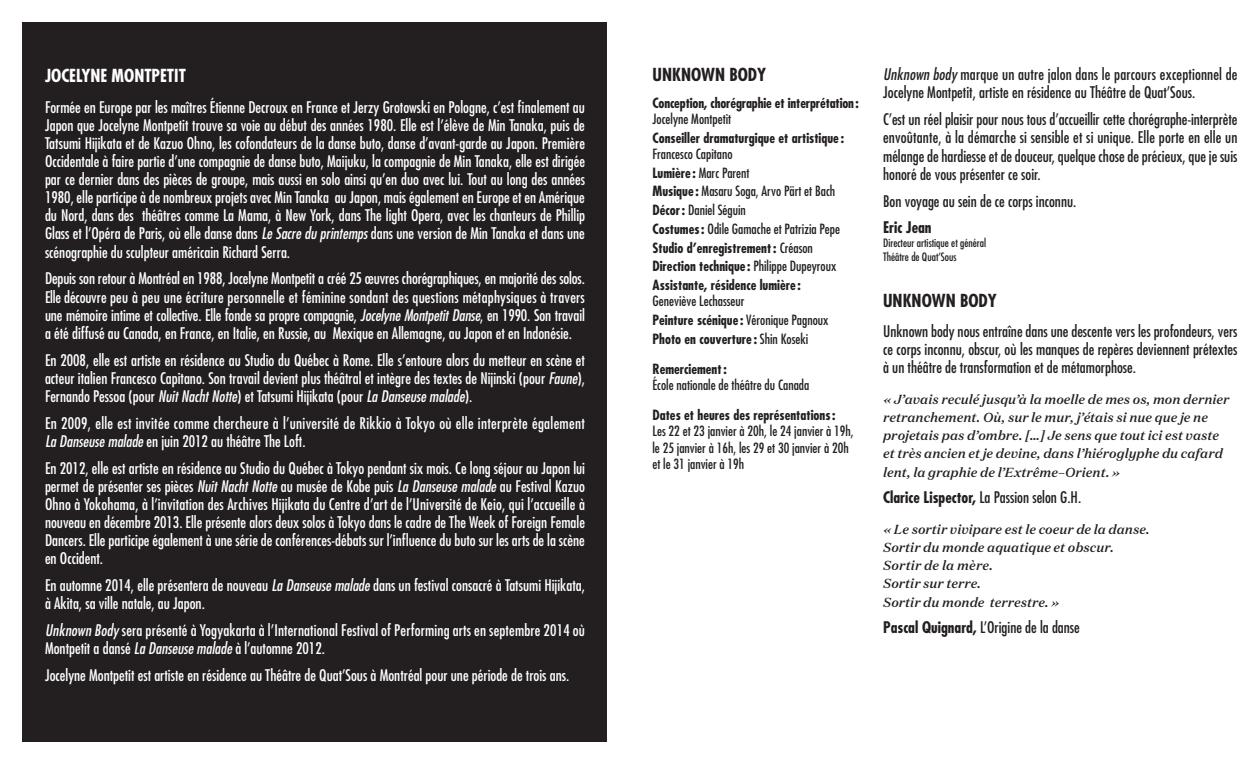
<style>
.page{position:relative;width:1260px;height:765px;background:#fff}
.page>*{position:absolute;margin:0;border:0;box-sizing:border-box;transform-origin:0 0}
.t1{font:700 condensed 17.5px "Futura";color:#231f20}
.t2{font:700 condensed 17.5px "Futura";color:#fff}
.t3{font:condensed 15.62px/18.1px "Futura";color:#fff;text-align:justify}
.t4{font:condensed 15.62px/18.1px "Futura";color:#231f20;text-align:justify}
.t5{font:condensed 15.62px/18.1px "Futura";letter-spacing:.02em;color:#fff}
.t6{font:700 condensed 15.62px "Futura";color:#231f20}
.t7{font:condensed 13.75px "Futura";color:#231f20}
.t8{font:700 condensed 13.75px "Futura";color:#231f20}
.t9{font:italic 500 13.12px/18.1px "Domaine Text";color:#231f20}
.t10{font:condensed 11.25px/13.8px "Futura";color:#231f20}
.s1{font-style:italic}
.s2{font-weight:700}
.s3{font-weight:400}
</style>
<div class="page">
<div style="left:22px;top:22px;width:586px;height:720px;background:#231f20"></div>
<p class="t2" style="left:45px;top:65px;width:142px">JOCELYNE MONTPETIT</p>
<p class="t3" style="left:45px;top:97px;width:542px">Formée en Europe par les maîtres Étienne Decroux en France et Jerzy Grotowski en Pologne, c’est finalement au Japon que Jocelyne Montpetit trouve sa voie au début des années 1980. Elle est l’élève de Min Tanaka, puis de Tatsumi Hijikata et de Kazuo Ohno, les cofondateurs de la danse buto, danse d’avant-garde au Japon. Première Occidentale à faire partie d’une compagnie de danse buto, Maijuku, la compagnie de Min Tanaka, elle est dirigée par ce dernier dans des pièces de groupe, mais aussi en solo ainsi qu’en duo avec lui. Tout au long des années 1980, elle participe à de nombreux projets avec Min Tanaka au Japon, mais également en Europe et en Amérique du Nord, dans des théâtres comme La Mama, à New York, dans The light Opera, avec les chanteurs de Phillip Glass et l’Opéra de Paris, où elle danse dans <span class="s1">Le Sacre du printemps</span> dans une version de Min Tanaka et dans une scénographie du sculpteur américain Richard Serra.</p>
<p class="t3" style="left:45px;top:269px;width:542px">Depuis son retour à Montréal en 1988, Jocelyne Montpetit a créé 25 œuvres chorégraphiques, en majorité des solos.<br>Elle découvre peu à peu une écriture personnelle et féminine sondant des questions métaphysiques à travers une mémoire intime et collective. Elle fonde sa propre compagnie, <span class="s1">Jocelyne Montpetit Danse</span>, en 1990. Son travail a été diffusé au Canada, en France, en Italie, en Russie, au Mexique en Allemagne, au Japon et en Indonésie.</p>
<p class="t3" style="left:45px;top:350px;width:542px">En 2008, elle est artiste en résidence au Studio du Québec à Rome. Elle s’entoure alors du metteur en scène et acteur italien Francesco Capitano. Son travail devient plus théâtral et intègre des textes de Nijinski (pour <span class="s1">Faune</span>), Fernando Pessoa (pour <span class="s1">Nuit Nacht Notte</span>) et Tatsumi Hijikata (pour <span class="s1">La Danseuse malade</span>).</p>
<p class="t5" style="left:45px;top:414px;width:541px">En 2009, elle est invitée comme chercheure à l’université de Rikkio à Tokyo où elle interprète également<br><span class="s1">La Danseuse malade</span> en juin 2012 au théâtre The Loft.</p>
<p class="t3" style="left:45px;top:459px;width:542px">En 2012, elle est artiste en résidence au Studio du Québec à Tokyo pendant six mois. Ce long séjour au Japon lui permet de présenter ses pièces <span class="s1">Nuit Nacht Notte</span> au musée de Kobe puis <span class="s1">La Danseuse malade</span> au Festival Kazuo Ohno à Yokohama, à l’invitation des Archives Hijikata du Centre d’art de l’Université de Keio, qui l’accueille à nouveau en décembre 2013. Elle présente alors deux solos à Tokyo dans le cadre de The Week of Foreign Female Dancers. Elle participe également à une série de conférences-débats sur l’influence du buto sur les arts de la scène en Occident.</p>
<p class="t3" style="left:45px;top:576px;width:541px">En automne 2014, elle présentera de nouveau <span class="s1">La Danseuse malade</span> dans un festival consacré à Tatsumi Hijikata, à Akita, sa ville natale, au Japon.</p>
<p class="t3" style="left:45px;top:621px;width:541px"><span class="s1">Unknown Body</span> sera présenté à Yogyakarta à l’International Festival of Performing arts en septembre 2014 où<br>Montpetit a dansé <span class="s1">La Danseuse malade</span> à l’automne 2012.</p>
<p class="t3" style="left:45px;top:666px;width:526px">Jocelyne Montpetit est artiste en résidence au Théâtre de Quat’Sous à Montréal pour une période de trois ans.</p>
<p class="t1" style="left:652px;top:64px;width:115px">UNKNOWN BODY</p>
<p class="t8" style="left:652px;top:94px;width:208px">Conception, chorégraphie et interprétation:</p>
<p class="t7" style="left:652px;top:110px;width:80px">Jocelyne Montpetit</p>
<p class="t8" style="left:652px;top:129px;width:193px">Conseiller dramaturgique et artistique :</p>
<p class="t7" style="left:652px;top:145px;width:82px">Francesco Capitano</p>
<p class="t7" style="left:652px;top:164px;width:99px"><span class="s2">Lumière :</span> Marc Parent</p>
<p class="t7" style="left:652px;top:183px;width:184px"><span class="s2">Musique :</span> Masaru Soga, Arvo Pärt et Bach</p>
<p class="t7" style="left:652px;top:201px;width:95px"><span class="s2">Décor:</span> Daniel Séguin</p>
<p class="t7" style="left:652px;top:220px;width:189px"><span class="s2">Costumes:</span> Odile Gamache et Patrizia Pepe</p>
<p class="t8" style="left:652px;top:239px;width:162px">Studio d’enregistrement: <span class="s3">Créason</span></p>
<p class="t8" style="left:652px;top:258px;width:186px">Direction technique : <span class="s3">Philippe Dupeyroux</span></p>
<p class="t8" style="left:652px;top:276px;width:150px">Assistante, résidence lumière :</p>
<p class="t7" style="left:652px;top:293px;width:94px">Geneviève Lechasseur</p>
<p class="t8" style="left:652px;top:311px;width:178px">Peinture scénique : <span class="s3">Véronique Pagnoux</span></p>
<p class="t8" style="left:652px;top:330px;width:157px">Photo en couverture : <span class="s3">Shin Koseki</span></p>
<p class="t8" style="left:652px;top:360px;width:76px">Remerciement:</p>
<p class="t7" style="left:652px;top:376px;width:158px">École nationale de théâtre du Canada</p>
<p class="t8" style="left:652px;top:406px;width:185px">Dates et heures des représentations:</p>
<p class="t7" style="left:652px;top:423px;width:203px">Les 22 et 23 janvier à 20h, le 24 janvier à 19h,</p>
<p class="t7" style="left:652px;top:439px;width:198px">le 25 janvier à 16h, les 29 et 30 janvier à 20h</p>
<p class="t7" style="left:652px;top:455px;width:93px">et le 31 janvier à 19h</p>
<p class="t4" style="left:883px;top:65px;width:356px"><span class="s1">Unknown body</span> marque un autre jalon dans le parcours exceptionnel de<br>Jocelyne Montpetit, artiste en résidence au Théâtre de Quat’Sous.</p>
<p class="t4" style="left:883px;top:110px;width:356px">C’est un réel plaisir pour nous tous d’accueillir cette chorégraphe-interprète envoûtante, à la démarche si sensible et si unique. Elle porte en elle un mélange de hardiesse et de douceur, quelque chose de précieux, que je suis honoré de vous présenter ce soir.</p>
<p class="t4" style="left:883px;top:191px;width:195px">Bon voyage au sein de ce corps inconnu.</p>
<p class="t6" style="left:883px;top:218px;width:50px">Eric Jean</p>
<p class="t10" style="left:883px;top:236px;width:105px">Directeur artistique et général<br>Théâtre de Quat’Sous</p>
<p class="t1" style="left:883px;top:289px;width:115px">UNKNOWN BODY</p>
<p class="t4" style="left:883px;top:322px;width:356px">Unknown body nous entraîne dans une descente vers les profondeurs, vers ce corps inconnu, obscur, où les manques de repères deviennent prétextes à un théâtre de transformation et de métamorphose.</p>
<p class="t9" style="left:883px;top:390px;width:348px">« J’avais reculé jusqu’à la moelle de mes os, mon dernier retranchement. Où, sur le mur, j’étais si nue que je ne</p>
<p class="t9" style="left:883px;top:427px;width:341px">projetais pas d’ombre. […] Je sens que tout ici est vaste et très ancien et je devine, dans l’hiéroglyphe du cafard lent, la graphie de l’Extrême–Orient. »</p>
<p class="t4" style="left:883px;top:488px;width:200px"><span class="s2">Clarice Lispector,</span> La Passion selon G.H.</p>
<p class="t9" style="left:883px;top:520px;width:268px">« Le sortir vivipare est le coeur de la danse.</p>
<p class="t9" style="left:883px;top:538px;width:232px">Sortir du monde aquatique et obscur.</p>
<p class="t9" style="left:883px;top:557px;width:111px">Sortir de la mère.</p>
<p class="t9" style="left:883px;top:575px;width:100px">Sortir sur terre.</p>
<p class="t9" style="left:883px;top:593px;width:178px">Sortir du monde terrestre. »</p>
<p class="t4" style="left:883px;top:618px;width:198px"><span class="s2">Pascal Quignard,</span> L’Origine de la danse</p>
</div>
